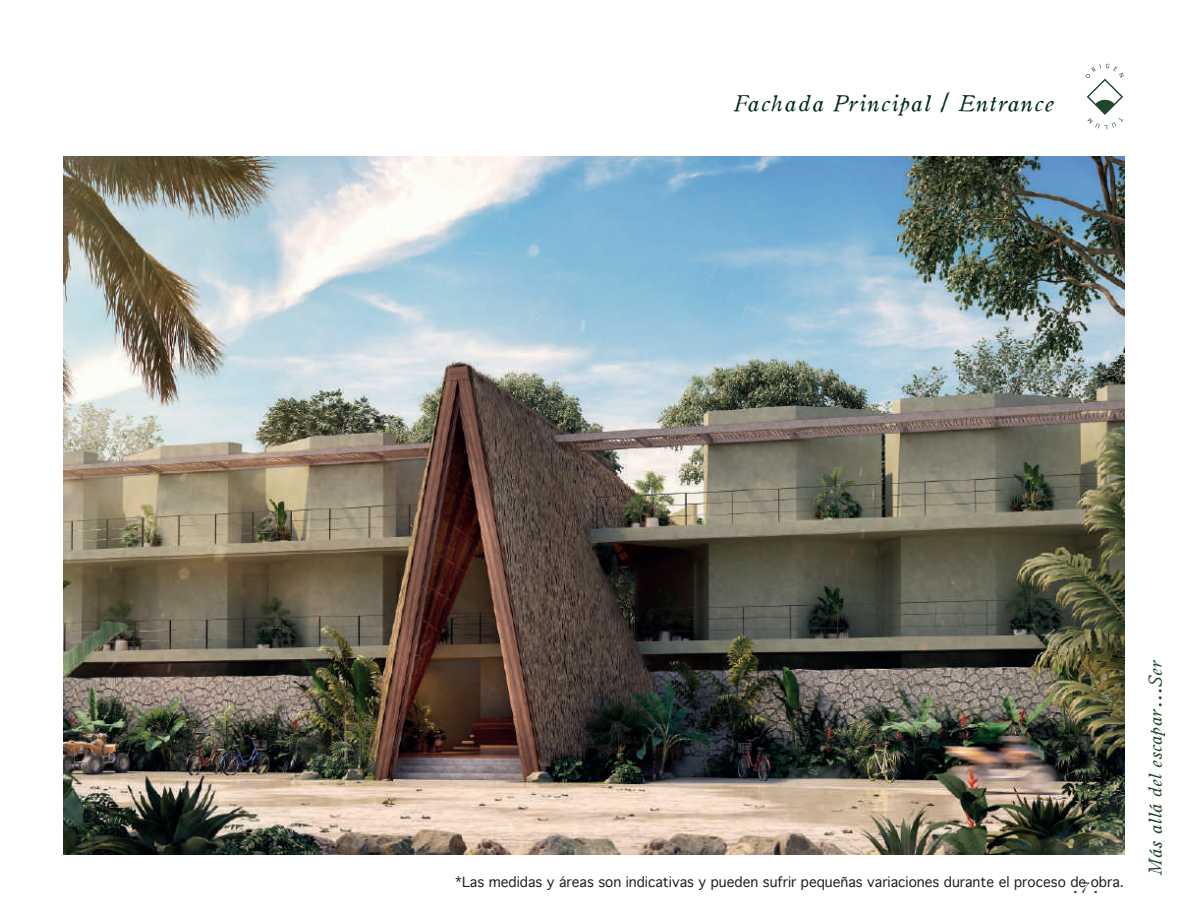
<style>
.page{position:relative;width:1188px;height:918px;background:#fff}
.page>*{position:absolute;margin:0;border:0;box-sizing:border-box;transform-origin:0 0}
.t1{font:22.5px "Oldstyle Italic HPLHS";letter-spacing:.06em;color:#002b20}
.t2{font:18px "Oldstyle Italic HPLHS";letter-spacing:.04em;color:#20472b}
.t3{font:15px "Oldstyle Italic HPLHS";color:#20472b}
.t4{font:13.5px "Geneva";color:#231f20}
</style>
<div class="page">
<svg style="left:1086px;top:64px;width:38px;height:66px"></svg>
<img style="left:64px;top:157px;width:1060px;height:697px">
<h1 class="t1" style="left:734px;top:86px;width:322px">Fachada Principal / Entrance</h1>
<p class="t4" style="left:455px;top:874px;width:670px">*Las medidas y áreas son indicativas y pueden sufrir pequeñas variaciones durante el proceso de obra.</p>
<p class="t3" style="left:1073px;top:876px;width:27px">. 7 .</p>
<h2 class="t2" style="left:1142px;top:876px;width:218px;rotate:-90deg">Más allá del escapar...Ser</h2>
</div>
